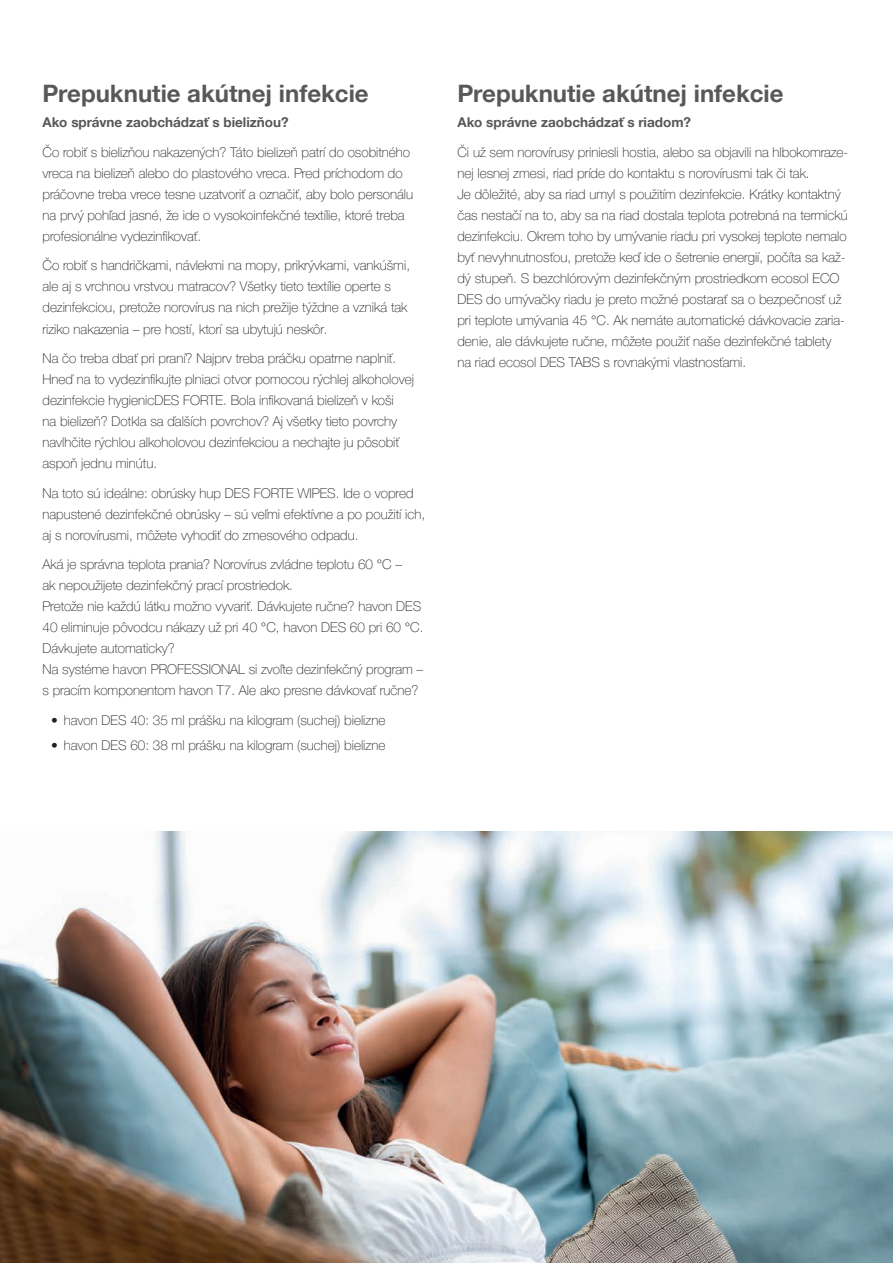
<style>
.page{position:relative;width:893px;height:1263px;background:#fff}
.page>*{position:absolute;margin:0;border:0;box-sizing:border-box;transform-origin:0 0}
.t1{font:700 24px "Helvetica Neue LTW1 G";color:#57585a}
.t2{font:100 13.5px/21px "Helvetica Neue LTW1 G";color:#231f20}
.t3{font:700 13.5px "Helvetica Neue LTW1 G";color:#57585a}
</style>
<div class="page">
<img style="left:0;top:831px;width:893px;height:432px">
<h1 class="t1" style="left:43px;top:79px;width:328px">Prepuknutie akútnej infekcie</h1>
<p class="t3" style="left:43px;top:114px;width:248px">Ako správne zaobchádzať s bielizňou?</p>
<p class="t2" style="left:43px;top:142px;width:372px">Čo robiť s bielizňou nakazených? Táto bielizeň patrí do osobitného vreca na bielizeň alebo do plastového vreca. Pred príchodom do práčovne treba vrece tesne uzatvoriť a označiť, aby bolo personálu na prvý pohľad jasné, že ide o vysokoinfekčné textílie, ktoré treba profesionálne vydezinfikovať.</p>
<p class="t2" style="left:43px;top:255px;width:369px">Čo robiť s handričkami, návlekmi na mopy, prikrývkami, vankúšmi, ale aj s vrchnou vrstvou matracov? Všetky tieto textílie operte s dezinfekciou, pretože norovírus na nich prežije týždne a vzniká tak riziko nakazenia – pre hostí, ktorí sa ubytujú neskôr.</p>
<p class="t2" style="left:43px;top:348px;width:373px">Na čo treba dbať pri praní? Najprv treba práčku opatrne naplniť.<br>Hneď na to vydezinfikujte plniaci otvor pomocou rýchlej alkoholovej dezinfekcie hygienicDES FORTE. Bola infikovaná bielizeň v koši<br>na bielizeň? Dotkla sa ďalších povrchov? Aj všetky tieto povrchy navlhčite rýchlou alkoholovou dezinfekciou a nechajte ju pôsobiť aspoň jednu minútu.</p>
<p class="t2" style="left:43px;top:482px;width:384px">Na toto sú ideálne: obrúsky hup DES FORTE WIPES. Ide o vopred napustené dezinfekčné obrúsky – sú veľmi efektívne a po použití ich, aj s norovírusmi, môžete vyhodiť do zmesového odpadu.</p>
<p class="t2" style="left:43px;top:554px;width:382px">Aká je správna teplota prania? Norovírus zvládne teplotu 60 °C –<br>ak nepoužijete dezinfekčný prací prostriedok.<br>Pretože nie každú látku možno vyvariť. Dávkujete ručne? havon DES 40 eliminuje pôvodcu nákazy už pri 40 °C, havon DES 60 pri 60 °C.<br>Dávkujete automaticky?<br>Na systéme havon PROFESSIONAL si zvoľte dezinfekčný program – s pracím komponentom havon T7. Ale ako presne dávkovať ručne?</p>
<p class="t2" style="left:51px;top:709px;width:336px">• havon DES 40: 35 ml prášku na kilogram (suchej) bielizne</p>
<p class="t2" style="left:51px;top:735px;width:336px">• havon DES 60: 38 ml prášku na kilogram (suchej) bielizne</p>
<h1 class="t1" style="left:457px;top:79px;width:328px">Prepuknutie akútnej infekcie</h1>
<p class="t3" style="left:457px;top:114px;width:235px">Ako správne zaobchádzať s riadom?</p>
<p class="t2" style="left:457px;top:142px;width:392px">Či už sem norovírusy priniesli hostia, alebo sa objavili na hlbokomraze&shy;nej lesnej zmesi, riad príde do kontaktu s norovírusmi tak či tak.<br>Je dôležité, aby sa riad umyl s použitím dezinfekcie. Krátky kontaktný čas nestačí na to, aby sa na riad dostala teplota potrebná na termickú dezinfekciu. Okrem toho by umývanie riadu pri vysokej teplote nemalo byť nevyhnutnosťou, pretože keď ide o šetrenie energií, počíta sa kaž&shy;dý stupeň. S bezchlórovým dezinfekčným prostriedkom ecosol ECO DES do umývačky riadu je preto možné postarať sa o bezpečnosť už pri teplote umývania 45 °C. Ak nemáte automatické dávkovacie zaria&shy;denie, ale dávkujete ručne, môžete použiť naše dezinfekčné tablety na riad ecosol DES TABS s rovnakými vlastnosťami.</p>
</div>
